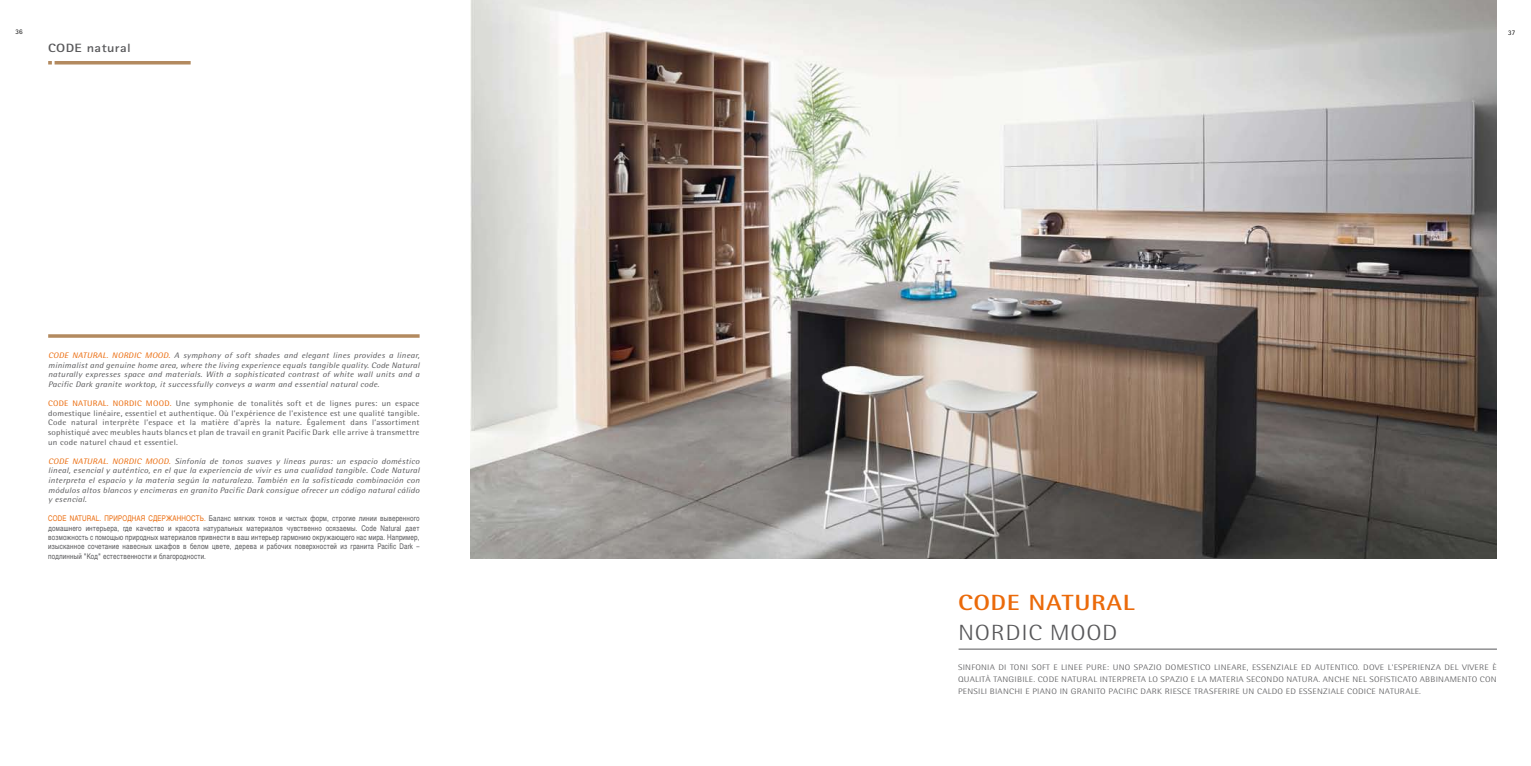
<style>
.page{position:relative;width:1531px;height:766px;background:#fff}
.page>*{position:absolute;margin:0;border:0;box-sizing:border-box;transform-origin:0 0}
.t1{font:700 22px "Rotis Semi Sans";letter-spacing:.025em;color:#eb6a0a;scale:1.2 1}
.t2{font:300 22px "Rotis Semi Sans";color:#58585a;scale:1.2 1}
.t3{font:700 12px "Rotis Sans Serif";letter-spacing:.025em;color:#58585a;scale:1.2 1}
.t4{font:italic 8px/9.6px "Rotis Semi Sans";letter-spacing:.025em;color:#58585a;text-align:justify;scale:1.1 1}
.t5{font:8px/9.6px "Rotis Semi Sans";letter-spacing:.025em;color:#58585a;text-align:justify;scale:1.1 1}
.t6{font:300 8px/12px "Rotis Semi Sans";letter-spacing:.025em;color:#58585a;text-align:justify;scale:1.2 1}
.t7{font:7.8px/9.4px "Helvetica Cyr Upright";letter-spacing:.025em;color:#58585a;text-align:justify;scale:.8 1}
.t8{font:7px "Rotis Sans Serif";color:#000}
.s1{color:#eb6a0a}
</style>
<div class="page">
<img style="left:471px;top:0;width:1026px;height:558px">
<hr style="left:958px;top:648px;width:539px;height:1px;background:#58585a">
<hr style="left:48px;top:334px;width:372px;height:3px;background:#b38a5f">
<svg style="left:48px;top:61px;width:4px;height:3px"></svg>
<hr style="left:55px;top:61px;width:136px;height:3px;background:#b38a5f">
<p class="t8" style="left:16px;top:27px;width:8px">36</p>
<p class="t8" style="left:1508px;top:28px;width:8px">37</p>
<h2 class="t3" style="left:48px;top:40px;width:70px">CODE natural</h2>
<p class="t4" style="left:48px;top:350px;width:339px"><span class="s1">CODE NATURAL. NORDIC MOOD.</span> A symphony of soft shades and elegant lines provides a linear, minimalist and genuine home area, where the living experience equals tangible quality. Code Natural naturally expresses space and materials. With a sophisticated contrast of white wall units and a Pacific Dark granite worktop, it successfully conveys a warm and essential natural code.</p>
<p class="t5" style="left:48px;top:398px;width:339px"><span class="s1">CODE NATU RAL. NORDIC MOOD.</span> U ne symphonie de tonalités soft et de lignes pures: un espace domestique linéaire, essentiel et authentique. Où l’expérience de l'existence est une qualité tangible.<br>Code natural interprète l’espace et la matière d'après la nature. Également dans l’assortiment sophistiqué avec meubles hauts blancs et plan de travail en granit Pacific Dark elle arrive à transmettre un code naturel chaud et essentiel.</p>
<p class="t4" style="left:48px;top:456px;width:339px"><span class="s1">CODE NATURAL. NORDIC MOOD.</span> Sinfonía de tonos suaves y líneas puras: un espacio doméstico lineal, esencial y auténtico, en el que la experiencia de vivir es una cualidad tangible. Code Natural interpreta el espacio y la materia según la naturaleza. También en la sofisticada combinación con módulos altos blancos y encimeras en granito Pacific Dark consigue ofrecer un código natural cálido y esencial.</p>
<p class="t7" style="left:48px;top:513px;width:466px"><span class="s1">CODE NATURAL. ПРИРОДНАЯ СДЕРЖАННОСТЬ.</span> Баланс мягких тонов и чистых форм, строгие линии выверенного домашнего интерьера, где качество и красота натуральных материалов чувственно осязаемы. Code Natural дает возможность с помощью природных материалов привнести в ваш интерьер гармонию окружающего нас мира. Например, изысканное сочетание навесных шкафов в белом цвете, дерева и рабочих поверхностей из гранита Pacific Dark – подлинный "Код" естественности и благородности.</p>
<h1 class="t1" style="left:958px;top:588px;width:149px">CODE NATURAL</h1>
<h1 class="t2" style="left:958px;top:619px;width:14px">NORD</h1>
<h1 class="t2" style="left:1021px;top:619px;width:38px">IC MOOD</h1>
<p class="t6" style="left:958px;top:660px;width:450px">SI NFONIA DI TONI SOFT E LI NEE PURE: UNO SPAZIO DOMESTICO LI NEARE, ESSENZIALE ED AUTENTICO. DOVE L'ESPERI ENZA DEL VIVERE È QUALITÀ TANGI BI LE. CODE NATURAL I NTERPRETA LO SPAZI O E LA MATERIA SECONDO NATURA. ANCHE NEL SOFI STI CATO ABBI NAMENTO CON PENSI LI BIANCHI E PIANO I N GRANITO PACI FI C DARK RI ESCE TRASFERI RE UN CALDO ED ESSENZIALE CODI CE NATURALE.</p>
</div>
